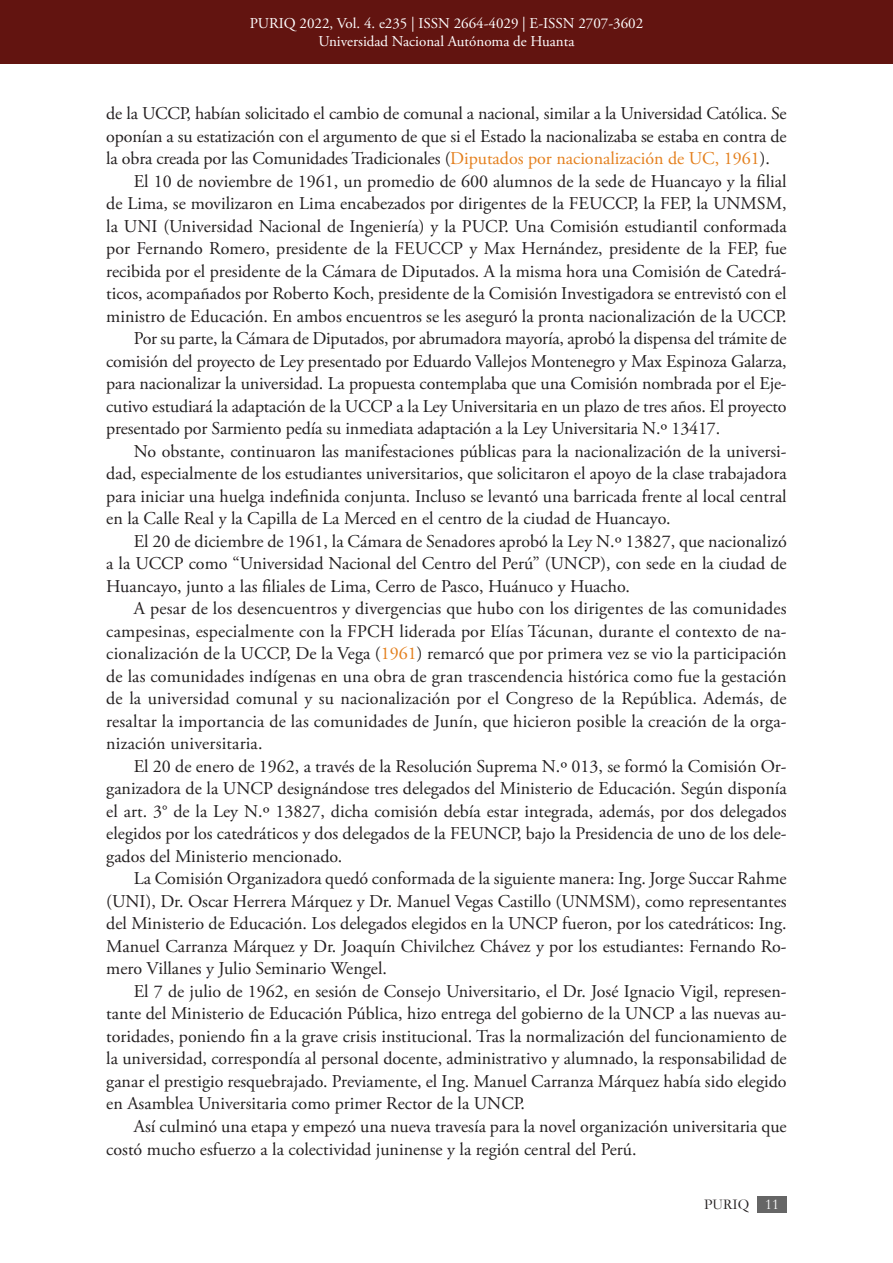
<style>
.page{position:relative;width:893px;height:1263px;background:#fff}
.page>*{position:absolute;margin:0;border:0;box-sizing:border-box;transform-origin:0 0}
.Parrafo_ES{font:18px/22.5px "Adobe Garamond Pro";color:#231f20;text-align:justify}
.t1{font:15px/18px "Adobe Garamond Pro";color:#fff;text-align:center}
.t2{font:15px "Garamond";color:#231f20}
.s1{color:#e4801e}
.s2{color:#fff}
</style>
<div class="page">
<div style="left:0;top:0;width:893px;height:64px;background:#621410"></div>
<div style="left:758px;top:1196px;width:29px;height:16px;background:#666"></div>
<p class="t1" style="left:250px;top:15px;width:395px">PURIQ 2022, Vol. 4. e235 | ISSN 2664-4029 | E-ISSN 2707-3602<br>Universidad Nacional Autónoma de Huanta</p>
<p class="Parrafo_ES" style="left:106px;top:103px;width:682px">de la UCCP, habían solicitado el cambio de comunal a nacional, similar a la Universidad Católica. Se oponían a su estatización con el argumento de que si el Estado la nacionalizaba se estaba en contra de la obra creada por las Comunidades Tradicionales (<span class="s1">Diputados por nacionalización de UC, 1961</span>).</p>
<p class="Parrafo_ES" style="left:106px;top:171px;width:682px;text-indent:28px">El 10 de noviembre de 1961, un promedio de 600 alumnos de la sede de Huancayo y la filial de Lima, se movilizaron en Lima encabezados por dirigentes de la FEUCCP, la FEP, la UNMSM, la UNI (Universidad Nacional de Ingeniería) y la PUCP. Una Comisión estudiantil conformada por Fernando Romero, presidente de la FEUCCP y Max Hernández, presidente de la FEP, fue recibida por el presidente de la Cámara de Diputados. A la misma hora una Comisión de Catedrá&shy;ticos, acompañados por Roberto Koch, presidente de la Comisión Investigadora se entrevistó con el ministro de Educación. En ambos encuentros se les aseguró la pronta nacionalización de la UCCP.</p>
<p class="Parrafo_ES" style="left:106px;top:328px;width:682px;text-indent:28px">Por su parte, la Cámara de Diputados, por abrumadora mayoría, aprobó la dispensa del trámite de comisión del proyecto de Ley presentado por Eduardo Vallejos Montenegro y Max Espinoza Galarza, para nacionalizar la universidad. La propuesta contemplaba que una Comisión nombrada por el Eje&shy;cutivo estudiará la adaptación de la UCCP a la Ley Universitaria en un plazo de tres años. El proyecto presentado por Sarmiento pedía su inmediata adaptación a la Ley Universitaria N.º 13417.</p>
<p class="Parrafo_ES" style="left:106px;top:441px;width:682px;text-indent:28px">No obstante, continuaron las manifestaciones públicas para la nacionalización de la universi&shy;dad, especialmente de los estudiantes universitarios, que solicitaron el apoyo de la clase trabajadora para iniciar una huelga indefinida conjunta. Incluso se levantó una barricada frente al local central en la Calle Real y la Capilla de La Merced en el centro de la ciudad de Huancayo.</p>
<p class="Parrafo_ES" style="left:106px;top:531px;width:682px;text-indent:28px">El 20 de diciembre de 1961, la Cámara de Senadores aprobó la Ley N.º 13827, que nacionalizó a la UCCP como “Universidad Nacional del Centro del Perú” (UNCP), con sede en la ciudad de Huancayo, junto a las filiales de Lima, Cerro de Pasco, Huánuco y Huacho.</p>
<p class="Parrafo_ES" style="left:106px;top:598px;width:682px;text-indent:28px">A pesar de los desencuentros y divergencias que hubo con los dirigentes de las comunidades campesinas, especialmente con la FPCH liderada por Elías Tácunan, durante el contexto de na&shy;cionalización de la UCCP, De la Vega (<span class="s1">1961</span>) remarcó que por primera vez se vio la participación de las comunidades indígenas en una obra de gran trascendencia histórica como fue la gestación de la universidad comunal y su nacionalización por el Congreso de la República. Además, de resaltar la importancia de las comunidades de Junín, que hicieron posible la creación de la orga&shy;nización universitaria.</p>
<p class="Parrafo_ES" style="left:106px;top:756px;width:682px;text-indent:28px">El 20 de enero de 1962, a través de la Resolución Suprema N.º 013, se formó la Comisión Or&shy;ganizadora de la UNCP designándose tres delegados del Ministerio de Educación. Según disponía el art. 3° de la Ley N.º 13827, dicha comisión debía estar integrada, además, por dos delegados elegidos por los catedráticos y dos delegados de la FEUNCP, bajo la Presidencia de uno de los dele&shy;gados del Ministerio mencionado.</p>
<p class="Parrafo_ES" style="left:106px;top:868px;width:682px;text-indent:28px">La Comisión Organizadora quedó conformada de la siguiente manera: Ing. Jorge Succar Rahme (UNI), Dr. Oscar Herrera Márquez y Dr. Manuel Vegas Castillo (UNMSM), como representantes del Ministerio de Educación. Los delegados elegidos en la UNCP fueron, por los catedráticos: Ing.<br>Manuel Carranza Márquez y Dr. Joaquín Chivilchez Chávez y por los estudiantes: Fernando Ro&shy;mero Villanes y Julio Seminario Wengel.</p>
<p class="Parrafo_ES" style="left:106px;top:981px;width:682px;text-indent:28px">El 7 de julio de 1962, en sesión de Consejo Universitario, el Dr. José Ignacio Vigil, represen&shy;tante del Ministerio de Educación Pública, hizo entrega del gobierno de la UNCP a las nuevas au&shy;toridades, poniendo fin a la grave crisis institucional. Tras la normalización del funcionamiento de la universidad, correspondía al personal docente, administrativo y alumnado, la responsabilidad de ganar el prestigio resquebrajado. Previamente, el Ing. Manuel Carranza Márquez había sido elegido en Asamblea Universitaria como primer Rector de la UNCP.</p>
<p class="Parrafo_ES" style="left:106px;top:1116px;width:682px;text-indent:28px">Así culminó una etapa y empezó una nueva travesía para la novel organización universitaria que costó mucho esfuerzo a la colectividad juninense y la región central del Perú.</p>
<p class="t2" style="left:704px;top:1194px;width:76px">PURIQ <span class="s2">11</span></p>
</div>
